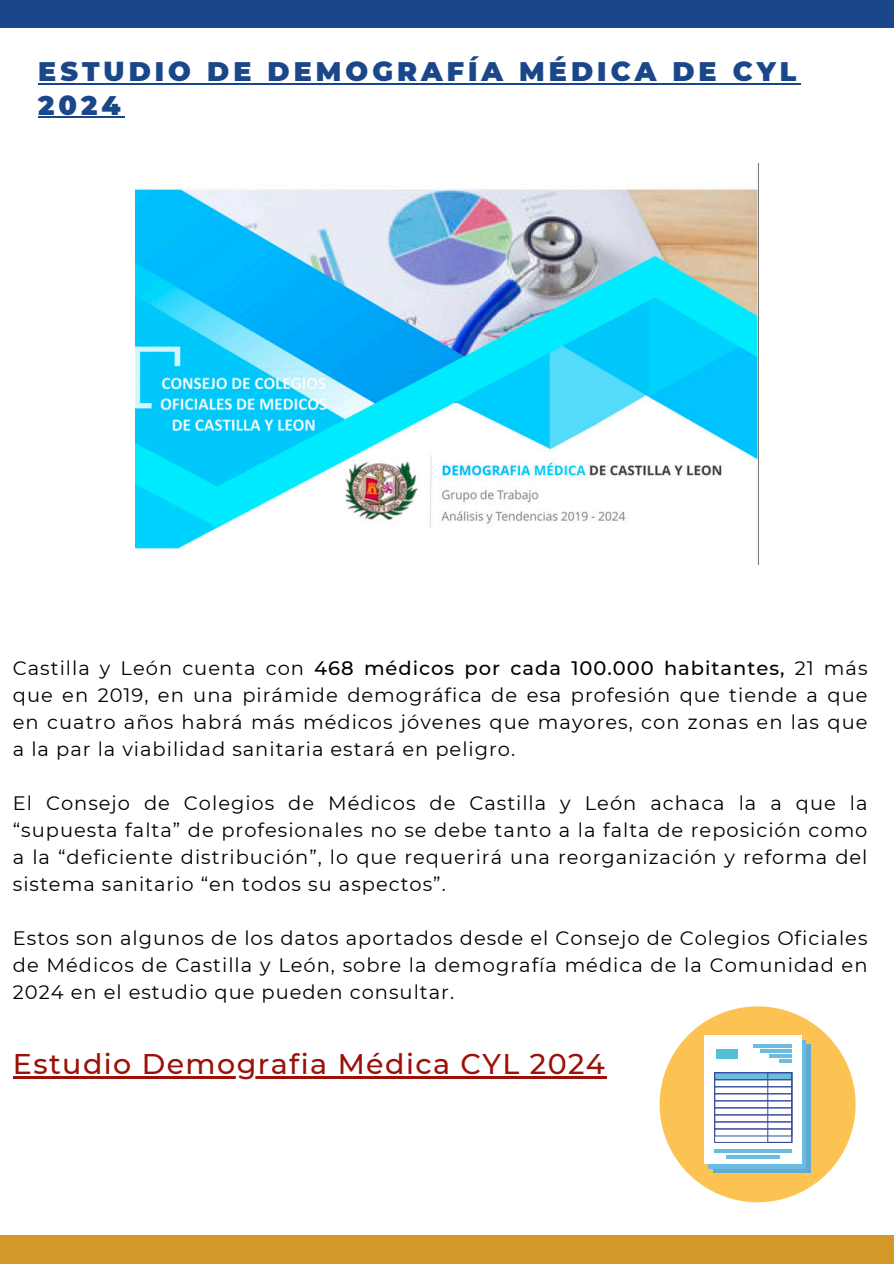
<style>
.page{position:relative;width:894px;height:1264px;background:#fff}
.page>*{position:absolute;margin:0;border:0;box-sizing:border-box;transform-origin:0 0}
.t1{font:500 28.5px "Montserrat";letter-spacing:.05em;color:#9b1008}
.t2{font:900 26.85px/33.5px "Montserrat";letter-spacing:.15em;color:#1a4789}
.t3{font:19.5px/27px "Montserrat";letter-spacing:.05em;color:#000;text-align:justify}
.s1{font-weight:500}
</style>
<div class="page">
<div style="left:0;top:0;width:893px;height:27px;background:#1a4789"></div>
<div style="left:0;top:1235px;width:893px;height:28px;background:#d39827"></div>
<img style="left:135px;top:187px;width:623px;height:362px">
<svg style="left:659px;top:1006px;width:196px;height:196px"></svg>
<hr style="left:13px;top:1076px;width:593px;height:2px;background:#9b1008">
<hr style="left:38px;top:83px;width:762px;height:2px;background:#1a4789">
<hr style="left:38px;top:116px;width:87px;height:2px;background:#1a4789">
<p class="t2" style="left:38px;top:55px;width:759px">ESTUDIO DE DEMOGRAFÍA MÉDICA DE CYL<br>2024</p>
<p class="t3" style="left:13px;top:654px;width:855px">Castilla y León cuenta con <span class="s1">468 médicos por cada 100.000 habitantes,</span> 21 más que en 2019, en una pirámide demográfica de esa profesión que tiende a que en cuatro años habrá más médicos jóvenes que mayores, con zonas en las que a la par la viabilidad sanitaria estará en peligro.</p>
<h1 class="t3" style="left:13px;top:789px;width:855px">El Consejo de Colegios de Médicos de Castilla y León achaca la a que la “supuesta falta” de profesionales no se debe tanto a la falta de reposición como a la “deficiente distribución”, lo que requerirá una reorganización y reforma del sistema sanitario “en todos su aspectos”.</h1>
<p class="t3" style="left:13px;top:924px;width:855px">Estos son algunos de los datos aportados desde el Consejo de Colegios Oficiales de Médicos de Castilla y León, sobre la demografía médica de la Comunidad en 2024 en el estudio que pueden consultar.</p>
<p class="t1" style="left:13px;top:1046px;width:593px">Estudio Demografia Médica CYL 2024</p>
</div>
